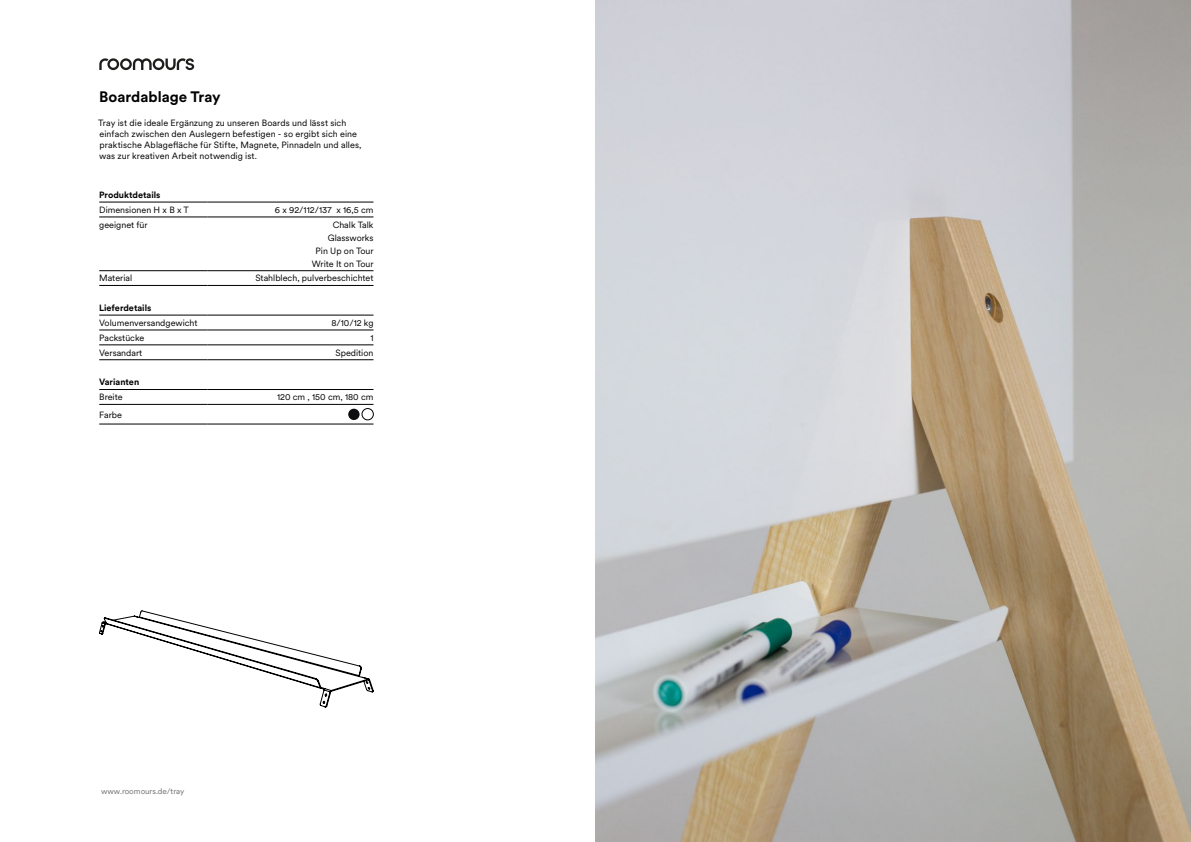
<style>
.page{position:relative;width:1191px;height:842px;background:#fff}
.page>*{position:absolute;margin:0;border:0;box-sizing:border-box;transform-origin:0 0}
.t1{font:700 15px "Circular XX";color:#000}
.t2{font:9px/11px "Circular XX";color:#000}
.t3{font:700 9px "Circular XX";color:#000}
.t4{font:8px "Circular XX";color:#706f6f}
</style>
<div class="page">
<img style="left:595px;top:0;width:596px;height:842px">
<svg style="left:99px;top:610px;width:274px;height:97px"></svg>
<svg style="left:99px;top:58px;width:95px;height:12px"></svg>
<hr style="left:99px;top:217px;width:109px;height:1px;background:#000">
<hr style="left:208px;top:217px;width:165px;height:1px;background:#000">
<hr style="left:99px;top:270px;width:109px;height:1px;background:#000">
<hr style="left:208px;top:270px;width:165px;height:1px;background:#000">
<hr style="left:99px;top:330px;width:109px;height:1px;background:#000">
<hr style="left:208px;top:330px;width:165px;height:1px;background:#000">
<hr style="left:99px;top:345px;width:109px;height:1px;background:#000">
<hr style="left:208px;top:345px;width:165px;height:1px;background:#000">
<hr style="left:99px;top:359px;width:109px;height:1px;background:#000">
<hr style="left:208px;top:359px;width:165px;height:1px;background:#000">
<hr style="left:99px;top:404px;width:109px;height:1px;background:#000">
<hr style="left:208px;top:404px;width:165px;height:1px;background:#000">
<hr style="left:99px;top:424px;width:109px;height:1px;background:#000">
<hr style="left:208px;top:424px;width:165px;height:1px;background:#000">
<hr style="left:99px;top:202px;width:109px;height:1px;background:#000">
<hr style="left:208px;top:202px;width:165px;height:1px;background:#000">
<hr style="left:99px;top:389px;width:109px;height:1px;background:#000">
<hr style="left:208px;top:389px;width:165px;height:1px;background:#000">
<hr style="left:99px;top:315px;width:109px;height:1px;background:#000">
<hr style="left:208px;top:315px;width:165px;height:1px;background:#000">
<hr style="left:99px;top:285px;width:109px;height:1px;background:#000">
<hr style="left:208px;top:285px;width:165px;height:1px;background:#000">
<div style="left:348px;top:409px;width:11px;height:11px;background:#0e0e10;border-radius:50%"></div>
<div style="left:362px;top:408px;width:11px;height:12px;border:1px solid #000;border-radius:50%"></div>
<h1 class="t1" style="left:99px;top:86px;width:123px">Boardablage Tray</h1>
<p class="t2" style="left:98px;top:117px;width:265px">Tray ist die ideale Ergänzung zu unseren Boards und lässt sich einfach zwischen den Auslegern befestigen - so ergibt sich eine praktische Ablagefläche für Stifte, Magnete, Pinnadeln und alles, was zur kreativen Arbeit notwendig ist.</p>
<p class="t3" style="left:99px;top:189px;width:63px">Produktdetails</p>
<p class="t2" style="left:99px;top:204px;width:91px">Dimensionen H x B x T</p>
<p class="t2" style="left:275px;top:204px;width:100px">6 x 92/112/137 x 16,5 cm</p>
<p class="t2" style="left:99px;top:219px;width:50px">geeignet für</p>
<p class="t2" style="left:312px;top:218px;width:63px;line-height:13px;text-align:right">Chalk Talk<br>Glassworks<br>Pin Up on Tour<br>Write It on Tour</p>
<p class="t2" style="left:99px;top:272px;width:35px">Material</p>
<p class="t2" style="left:255px;top:272px;width:119px">Stahlblech, pulverbeschichtet</p>
<p class="t3" style="left:99px;top:302px;width:54px">Lieferdetails</p>
<p class="t2" style="left:99px;top:317px;width:100px">Volumenversandgewicht</p>
<p class="t2" style="left:331px;top:317px;width:44px">8/10/12 kg</p>
<p class="t2" style="left:99px;top:332px;width:47px">Packstücke</p>
<p class="t2" style="left:370px;top:332px;width:5px">1</p>
<p class="t2" style="left:99px;top:347px;width:45px">Versandart</p>
<p class="t2" style="left:335px;top:347px;width:39px">Spedition</p>
<p class="t3" style="left:99px;top:376px;width:42px">Varianten</p>
<p class="t2" style="left:99px;top:391px;width:25px">Breite</p>
<p class="t2" style="left:277px;top:391px;width:98px">120 cm , 150 cm, 180 cm</p>
<p class="t2" style="left:99px;top:409px;width:24px">Farbe</p>
<p class="t4" style="left:101px;top:785px;width:85px">www.roomours.de/tray</p>
</div>
